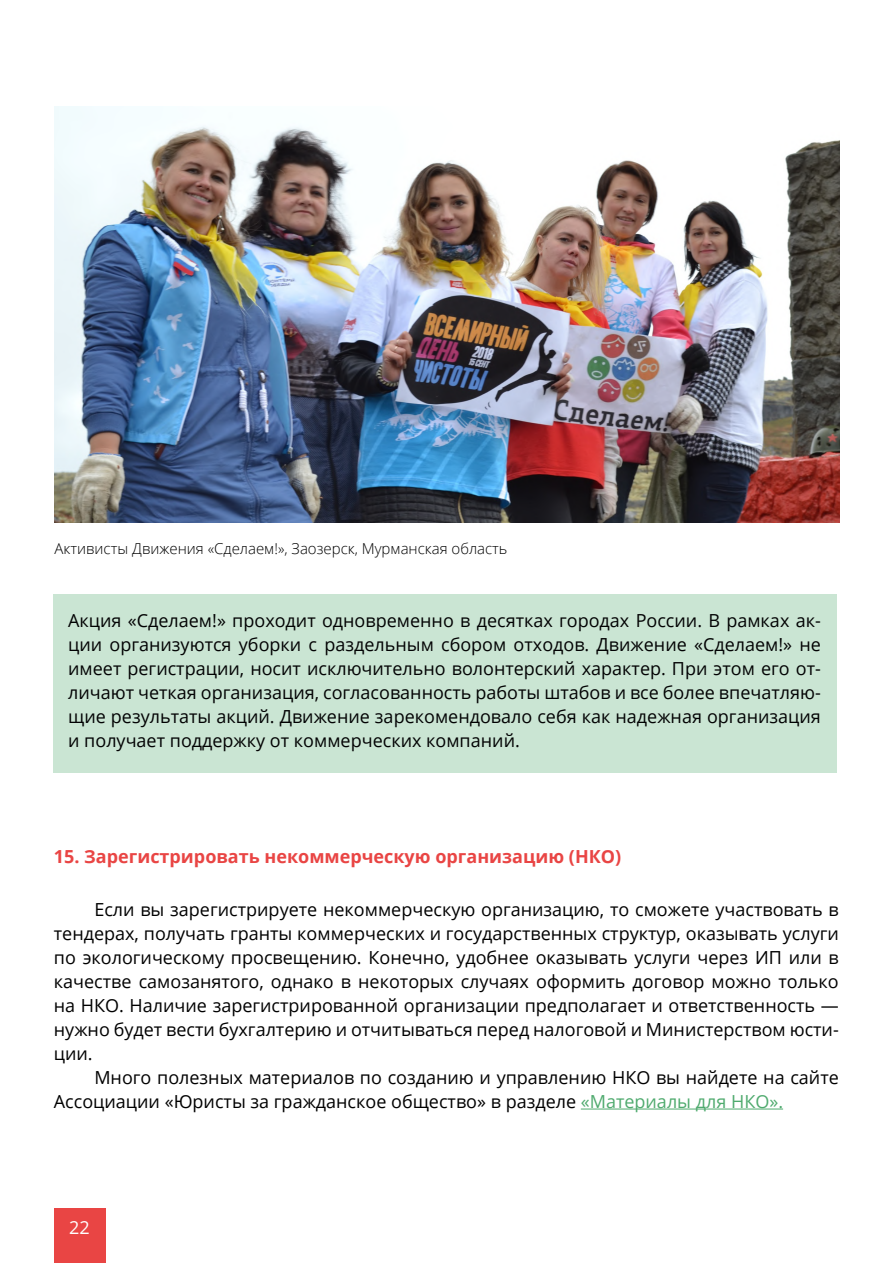
<style>
.page{position:relative;width:893px;height:1263px;background:#fff}
.page>*{position:absolute;margin:0;border:0;box-sizing:border-box;transform-origin:0 0}
.t1{font:18px/24px "Open Sans";color:#000;text-align:justify}
.t2{font:18px/24px "Open Sans";color:#020203;text-align:justify}
.t3{font:700 18px "Open Sans";color:#e94544}
.t4{font:18px "Open Sans";color:#fff}
.t5{font:300 15px "Open Sans";color:#000}
.s1{color:#4faa6e}
</style>
<div class="page">
<div style="left:54px;top:1209px;width:51px;height:54px;background:#e94544"></div>
<div style="left:53px;top:594px;width:783px;height:178px;background:#cae5d3"></div>
<hr style="left:581px;top:1108px;width:202px;height:1px;background:#4faa6e">
<img style="left:54px;top:107px;width:785px;height:415px">
<p class="t5" style="left:55px;top:538px;width:454px">Активисты Движения «Сделаем!», Заозерск, Мурманская область</p>
<p class="t2" style="left:68px;top:608px;width:754px">Акция «Сделаем!» проходит одновременно в десятках городах России. В рамках ак&shy;ции организуются уборки с раздельным сбором отходов. Движение «Сделаем!» не имеет регистрации, носит исключительно волонтерский характер. При этом его от&shy;личают четкая организация, согласованность работы штабов и все более впечатляю&shy;щие результаты акций. Движение зарекомендовало себя как надежная организация и получает поддержку от коммерческих компаний.</p>
<p class="t3" style="left:54px;top:844px;width:569px">15. Зарегистрировать некоммерческую организацию (НКО)</p>
<p class="t1" style="left:54px;top:897px;width:786px;text-indent:40px">Если вы зарегистрируете некоммерческую организацию, то сможете участвовать в тендерах, получать гранты коммерческих и государственных структур, оказывать услуги по экологическому просвещению. Конечно, удобнее оказывать услуги через ИП или в качестве самозанятого, однако в некоторых случаях оформить договор можно только на НКО. Наличие зарегистрированной организации предполагает и ответственность — нужно будет вести бухгалтерию и отчитываться перед налоговой и Министерством юсти&shy;ции.</p>
<p class="t1" style="left:54px;top:1065px;width:786px;text-indent:40px">Много полезных материалов по созданию и управлению НКО вы найдете на сайте<br>Ассоциации «Юристы за гражданское общество» в разделе <span class="s1">«Материалы для НКО».</span></p>
<p class="t4" style="left:69px;top:1215px;width:22px">22</p>
</div>
